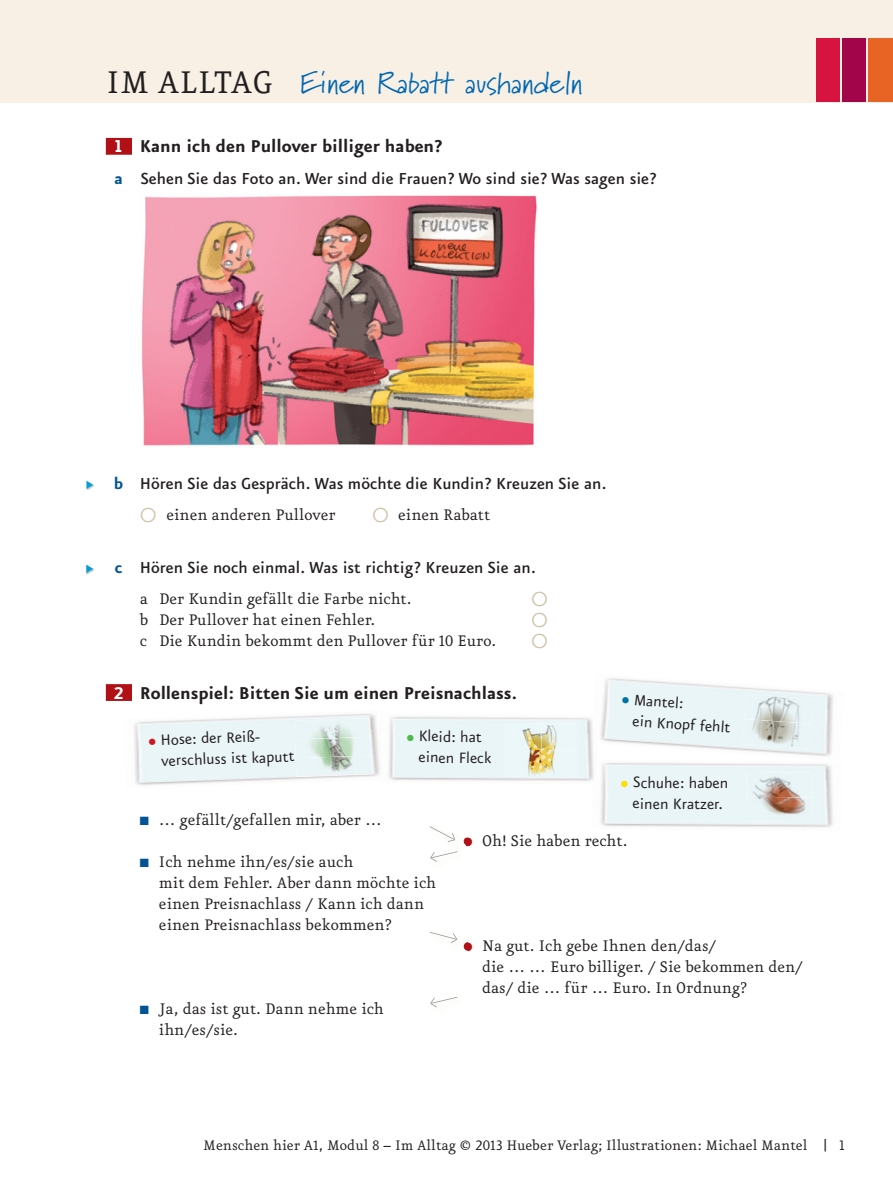
<style>
.page{position:relative;width:893px;height:1191px;background:#fff}
.page>*{position:absolute;margin:0;border:0;box-sizing:border-box;transform-origin:0 0}
.t1{font:30.45px "Marydale";color:#0066b3}
.t2{font:700 20.55px "Eureka Sans Pro";color:#231f20}
.t3{font:19.5px "Century Gothic";color:#cfc4ab}
.t4{font:500 19.05px "Eureka Sans Pro";color:#231f20}
.t5{font:18.3px/21px "Eureka Pro";color:#231f20}
.t6{font:18px/21px "Eureka Sans Pro";letter-spacing:-.005em;color:#231f20}
.t7{font:16.5px "Eureka Pro";color:#231f20}
.t8{font:16.5px "Eureka Sans Pro";color:#231f20}
.t9{font:12.9px "Eureka Pro";color:#231f20;scale:1.28 1}
.s1{font-family:"Eureka Pro";font-size:37.5px;color:#231f20}
.s2{color:#fff}
.s3{font-weight:700;color:#005495}
.s4{font-family:"Century Gothic";font-size:19.5px;color:#cfc4ab}
.s5{font-family:"Forward Sans";font-size:9px;color:#ce171e}
.s6{font-family:"Forward Sans";font-size:9px;color:#0071a5}
</style>
<div class="page">
<div style="left:0;top:0;width:893px;height:102px;background:#f8f0e4"></div>
<div style="left:869px;top:38px;width:24px;height:64px;background:#e76425"></div>
<div style="left:816px;top:38px;width:23px;height:64px;background:#d7143f"></div>
<div style="left:843px;top:38px;width:23px;height:64px;background:#a2054a"></div>
<div style="left:106px;top:138px;width:26px;height:17px;background:#b01016"></div>
<div style="left:106px;top:684px;width:26px;height:17px;background:#b01016"></div>
<svg style="left:86px;top:480px;width:8px;height:10px"></svg>
<svg style="left:86px;top:564px;width:8px;height:10px"></svg>
<img style="left:141px;top:195px;width:396px;height:251px">
<img style="left:430px;top:826px;width:18px;height:11px">
<svg style="left:448px;top:833px;width:7px;height:9px"></svg>
<img style="left:430px;top:932px;width:21px;height:7px">
<svg style="left:451px;top:933px;width:6px;height:10px"></svg>
<img style="left:437px;top:997px;width:20px;height:6px">
<svg style="left:430px;top:997px;width:7px;height:10px"></svg>
<img style="left:437px;top:852px;width:18px;height:5px">
<svg style="left:430px;top:852px;width:7px;height:10px"></svg>
<img style="left:134px;top:713px;width:246px;height:73px">
<img style="left:294px;top:718px;width:76px;height:21px">
<img style="left:295px;top:736px;width:76px;height:22px">
<img style="left:296px;top:755px;width:75px;height:22px">
<img style="left:600px;top:678px;width:233px;height:79px">
<img style="left:744px;top:694px;width:68px;height:29px">
<img style="left:742px;top:719px;width:69px;height:29px">
<img style="left:600px;top:763px;width:233px;height:65px">
<img style="left:746px;top:772px;width:66px;height:50px">
<img style="left:388px;top:716px;width:206px;height:65px">
<img style="left:505px;top:723px;width:72px;height:54px">
<svg style="left:463px;top:837px;width:3px;height:8px"></svg>
<svg style="left:463px;top:942px;width:5px;height:9px"></svg>
<svg style="left:621px;top:780px;width:7px;height:7px"></svg>
<svg style="left:407px;top:734px;width:7px;height:7px"></svg>
<h1 class="t1" style="left:106px;top:64px;width:478px"><span class="s1">IM ALLTAG</span> Einen Rabatt aushandeln</h1>
<p class="t2" style="left:115px;top:139px;width:329px"><span class="s2">1</span> Kann ich den Pullover billiger haben?</p>
<p class="t4" style="left:114px;top:172px;width:544px"><span class="s3">a</span> Sehen Sie das Foto an. Wer sind die Frauen? Wo sind sie? Was sagen sie?</p>
<p class="t4" style="left:114px;top:476px;width:494px"><span class="s3">b</span> Hören Sie das Gespräch. Was möchte die Kundin? Kreuzen Sie an.</p>
<p class="t5" style="left:140px;top:506px;width:197px"><span class="s4">O</span> einen anderen Pullover</p>
<p class="t5" style="left:372px;top:506px;width:119px"><span class="s4">O</span> einen Rabatt</p>
<p class="t4" style="left:115px;top:560px;width:423px"><span class="s3">c</span> Hören Sie noch einmal. Was ist richtig? Kreuzen Sie an.</p>
<p class="t5" style="left:140px;top:590px;width:273px">a Der Kundin gefällt die Farbe nicht.</p>
<p class="t3" style="left:531px;top:586px;width:18px">O</p>
<p class="t5" style="left:140px;top:611px;width:237px">b Der Pullover hat einen Fehler.</p>
<p class="t3" style="left:531px;top:607px;width:18px">O</p>
<p class="t5" style="left:140px;top:632px;width:358px">c Die Kundin bekommt den Pullover für 10 Euro.</p>
<p class="t3" style="left:531px;top:628px;width:18px">O</p>
<p class="t2" style="left:114px;top:685px;width:405px"><span class="s2">2</span> Rollenspiel: Bitten Sie um einen Preisnachlass.</p>
<p class="t6" style="left:160px;top:728px;width:135px;text-indent:-12px;rotate:-2deg"><span class="s5">●</span> Hose: der Reiß&shy;verschluss ist kaputt</p>
<p class="t5" style="left:159px;top:810px;width:224px">… gefällt/gefallen mir, aber …</p>
<p class="t6" style="left:418px;top:725px;width:74px">Kleid: hat einen Fleck</p>
<p class="t6" style="left:635px;top:688px;width:100px;text-indent:-12px;rotate:4deg"><span class="s6">●</span> Mantel:<br>ein Knopf fehlt</p>
<p class="t6" style="left:633px;top:771px;width:97px">Schuhe: haben einen Kratzer.</p>
<p class="t5" style="left:159px;top:852px;width:279px">Ich nehme ihn/es/sie auch<br>mit dem Fehler. Aber dann möchte ich einen Preisnachlass / Kann ich dann einen Preisnachlass bekommen?</p>
<p class="t5" style="left:159px;top:999px;width:226px">Ja, das ist gut. Dann nehme ich ihn/es/sie.</p>
<p class="t5" style="left:482px;top:831px;width:147px">Oh! Sie haben recht.</p>
<p class="t5" style="left:482px;top:936px;width:322px">Na gut. Ich gebe Ihnen den/das/<br>die … … Euro billiger. / Sie bekommen den/ das/ die … für … Euro. In Ordnung?</p>
<p class="t9" style="left:823px;top:1139px;width:4px">|</p>
<p class="t7" style="left:203px;top:1139px;width:606px">Menschen hier A1, Modul 8 – Im Alltag © 2013 Hueber Verlag; Illustrationen: Michael Mantel</p>
<p class="t8" style="left:839px;top:1135px;width:7px">1</p>
</div>
